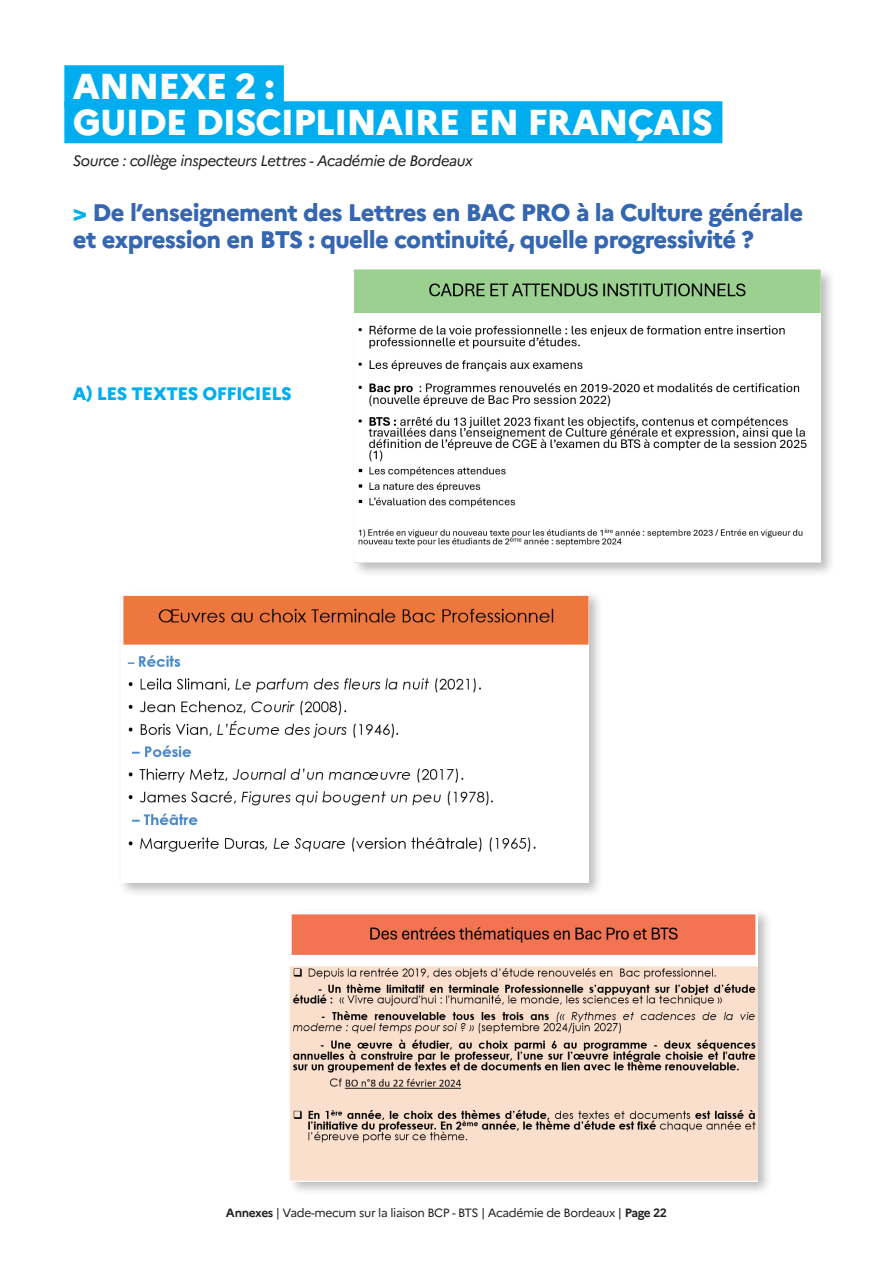
<style>
.page{position:relative;width:893px;height:1263px;background:#fff}
.page>*{position:absolute;margin:0;border:0;box-sizing:border-box;transform-origin:0 0}
.t1{font:800 36px/36px "Marianne";letter-spacing:-.025em;color:#fff}
.t2{font:800 24px/27px "Marianne";letter-spacing:-.025em;color:#3566b1}
.t3{font:800 18px "Marianne";letter-spacing:-.025em;color:#00aeef}
.t4{font:italic 15px "Marianne";letter-spacing:-.025em;color:#231f20}
.t5{font:12px "Marianne";letter-spacing:-.03em;color:#231f20}
.s1{color:#00aeef}
.s2{font-weight:700}
</style>
<div class="page">
<div style="left:64px;top:65px;width:220px;height:42px;background:#00aeef"></div>
<div style="left:64px;top:101px;width:658px;height:42px;background:#00aeef"></div>
<div style="left:352px;top:267px;width:484px;height:310px;background:#231f20;opacity:.3"></div>
<img style="left:355px;top:270px;width:465px;height:292px">
<div style="left:288px;top:908px;width:485px;height:288px;background:#231f20;opacity:.3"></div>
<img style="left:290px;top:911px;width:468px;height:270px">
<div style="left:118px;top:590px;width:486px;height:308px;background:#231f20;opacity:.3"></div>
<img style="left:121px;top:593px;width:467px;height:290px">
<h1 class="t1" style="left:73px;top:66px;width:642px">ANNEXE 2 :<br>GUIDE DISCIPLINAIRE EN FRANÇAIS</h1>
<p class="t4" style="left:73px;top:149px;width:402px">Source : collège inspecteurs Lettres - Académie de Bordeaux</p>
<p class="t2" style="left:73px;top:197px;width:732px"><span class="s1">&gt;</span> De l’enseignement des Lettres en BAC PRO à la Culture générale et expression en BTS : quelle continuité, quelle progressivité ?</p>
<p class="t3" style="left:73px;top:380px;width:220px">A) LES TEXTES OFFICIELS</p>
<p class="t5" style="left:226px;top:1203px;width:443px"><span class="s2">Annexes</span> | Vade-mecum sur la liaison BCP - BTS | Académie de Bordeaux | <span class="s2">Page 22</span></p>
</div>
